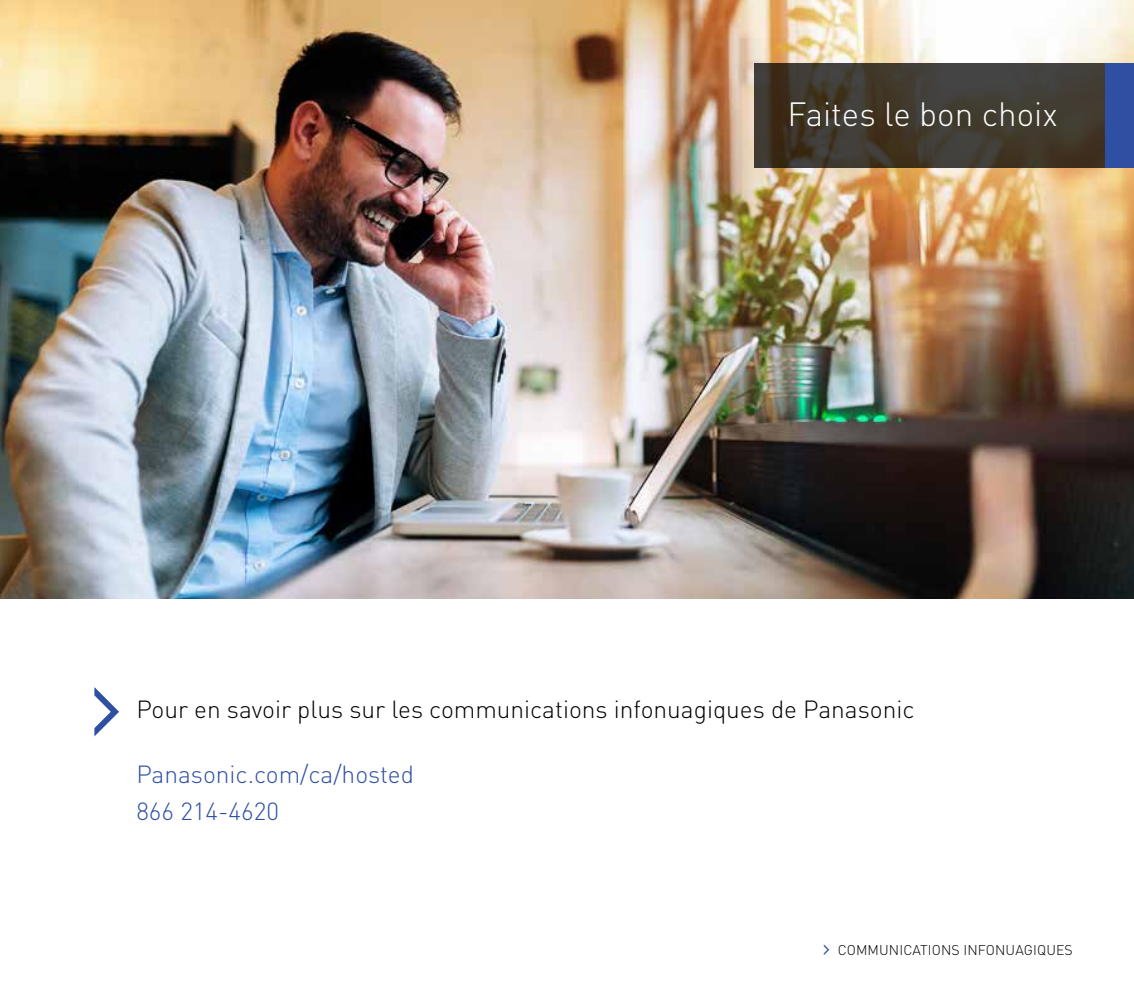
<style>
.page{position:relative;width:1134px;height:1008px;background:#fff}
.page>*{position:absolute;margin:0;border:0;box-sizing:border-box;transform-origin:0 0}
.t1{font:300 126px "DINOT";color:#2e4fa2}
.t2{font:300 33.25px "DINOT";color:#fff}
.t3{font:300 24.5px "DINOT";color:#000}
.t4{font:300 24.5px/37.3px "DINOT";color:#2e4fa2}
.t5{font:300 14px "DINOT";letter-spacing:.01em;color:#000}
.s1{font-size:27.3px;color:#2e4fa2}
</style>
<div class="page">
<img style="left:0;top:0;width:1134px;height:598px">
<svg style="left:754px;top:63px;width:352px;height:105px;background:#403a2f"></svg>
<div style="left:1106px;top:63px;width:28px;height:105px;background:#2e4fa2"></div>
<h2 class="t2" style="left:788px;top:94px;width:272px">Faites le bon choix</h2>
<h1 class="t1" style="left:84px;top:622px;width:42px">›</h1>
<p class="t3" style="left:136px;top:695px;width:780px">Pour en savoir plus sur les communications infonuagiques de Panasonic</p>
<p class="t4" style="left:136px;top:755px;width:279px">Panasonic.com/ca/hosted<br>866 214-4620</p>
<p class="t5" style="left:822px;top:941px;width:252px"><span class="s1">›</span> COMMUNICATIONS INFONUAGIQUES</p>
</div>
